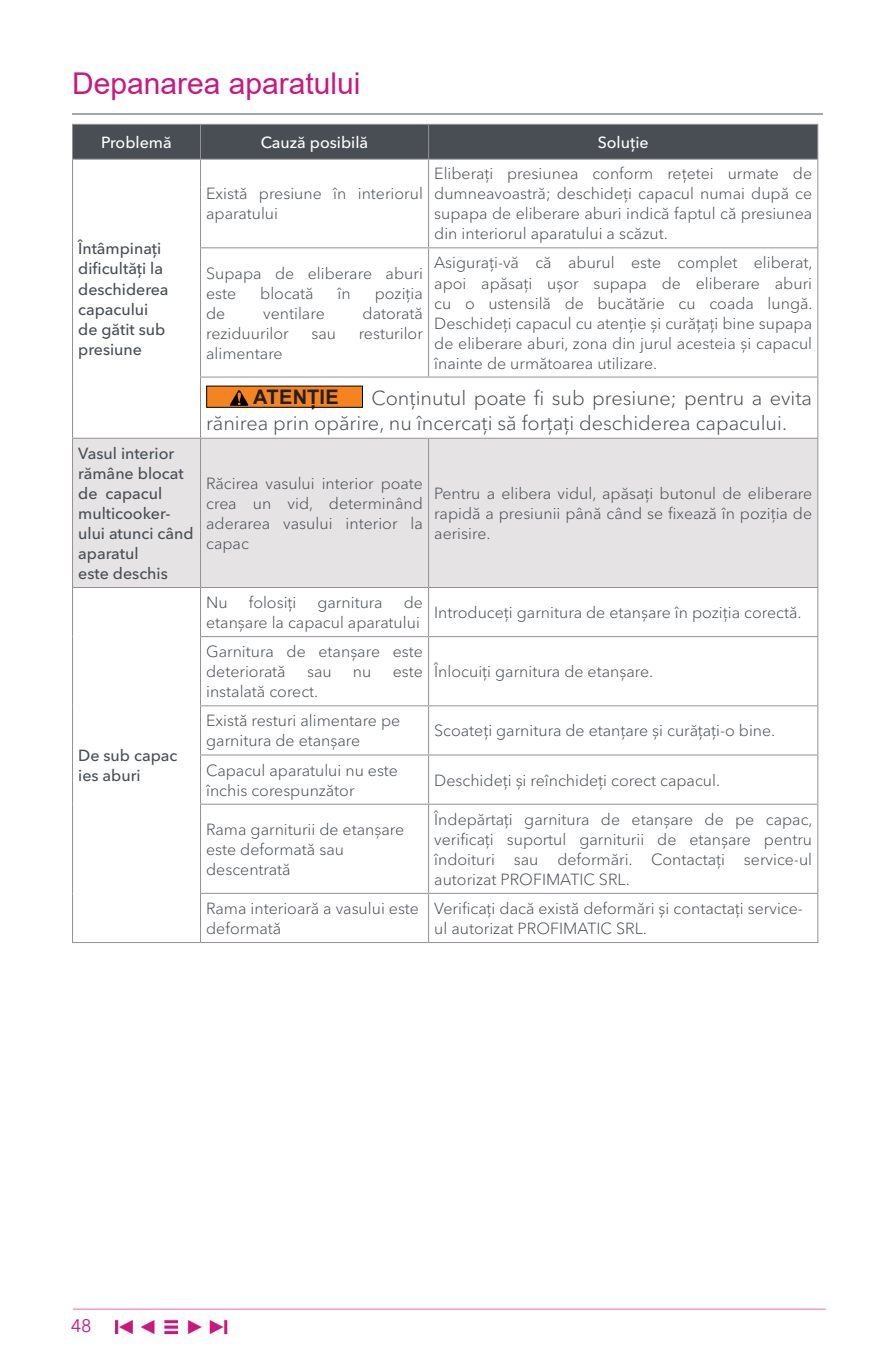
<style>
.page{position:relative;width:895px;height:1365px;background:#fff}
.page>*{position:absolute;margin:0;border:0;box-sizing:border-box;transform-origin:0 0}
.t1{font:30px "Arial";color:#c7197e}
.t2{font:300 20px/25px "Avenir Next LT Pro";color:#484e54}
.t3{font:700 20px "Arial";letter-spacing:.01em;color:#231f20}
.t4{font:18px "Avenir Next LT Pro";color:#c6197b}
.t5{font:300 16px/20px "Avenir Next LT Pro";color:#484e54}
.t6{font:500 16px/20px "Avenir Next LT Pro";color:#484e54}
.t7{font:500 16px "Avenir Next LT Pro";color:#fff}
</style>
<div class="page">
<hr style="left:72px;top:114px;width:751px;height:1px;background:#484e54">
<div style="left:73px;top:125px;width:744px;height:34px;background:#484e54"></div>
<div style="left:73px;top:438px;width:744px;height:149px;background:#e5e3e4"></div>
<hr style="left:72px;top:124px;width:128px;height:1px;background:#939195">
<hr style="left:72px;top:125px;width:1px;height:34px;background:#939195">
<hr style="left:200px;top:124px;width:228px;height:1px;background:#939195">
<hr style="left:200px;top:125px;width:1px;height:34px;background:#939195">
<hr style="left:428px;top:124px;width:390px;height:1px;background:#939195">
<hr style="left:428px;top:125px;width:1px;height:34px;background:#939195">
<hr style="left:817px;top:125px;width:1px;height:34px;background:#939195">
<hr style="left:72px;top:159px;width:128px;height:1px;background:#939195">
<hr style="left:72px;top:160px;width:1px;height:88px;background:#939195">
<hr style="left:200px;top:159px;width:228px;height:1px;background:#939195">
<hr style="left:200px;top:160px;width:1px;height:87px;background:#939195">
<hr style="left:428px;top:159px;width:390px;height:1px;background:#939195">
<hr style="left:428px;top:160px;width:1px;height:87px;background:#939195">
<hr style="left:817px;top:160px;width:1px;height:87px;background:#939195">
<hr style="left:72px;top:248px;width:1px;height:129px;background:#939195">
<hr style="left:200px;top:247px;width:228px;height:1px;background:#939195">
<hr style="left:200px;top:248px;width:1px;height:128px;background:#939195">
<hr style="left:428px;top:247px;width:390px;height:1px;background:#939195">
<hr style="left:428px;top:248px;width:1px;height:128px;background:#939195">
<hr style="left:817px;top:248px;width:1px;height:128px;background:#939195">
<hr style="left:72px;top:377px;width:1px;height:60px;background:#939195">
<hr style="left:200px;top:376px;width:228px;height:1px;background:#939195">
<hr style="left:200px;top:377px;width:1px;height:60px;background:#939195">
<hr style="left:428px;top:376px;width:390px;height:1px;background:#939195">
<hr style="left:817px;top:377px;width:1px;height:60px;background:#939195">
<hr style="left:72px;top:437px;width:128px;height:1px;background:#939195">
<hr style="left:72px;top:438px;width:1px;height:149px;background:#939195">
<hr style="left:200px;top:437px;width:228px;height:1px;background:#939195">
<hr style="left:200px;top:438px;width:1px;height:149px;background:#939195">
<hr style="left:428px;top:437px;width:390px;height:1px;background:#939195">
<hr style="left:428px;top:438px;width:1px;height:149px;background:#939195">
<hr style="left:817px;top:438px;width:1px;height:149px;background:#939195">
<hr style="left:72px;top:587px;width:128px;height:1px;background:#939195">
<hr style="left:72px;top:588px;width:1px;height:48px;background:#939195">
<hr style="left:200px;top:587px;width:228px;height:1px;background:#939195">
<hr style="left:200px;top:588px;width:1px;height:48px;background:#939195">
<hr style="left:428px;top:587px;width:390px;height:1px;background:#939195">
<hr style="left:428px;top:588px;width:1px;height:48px;background:#939195">
<hr style="left:817px;top:588px;width:1px;height:48px;background:#939195">
<hr style="left:72px;top:636px;width:1px;height:69px;background:#939195">
<hr style="left:200px;top:636px;width:228px;height:1px;background:#939195">
<hr style="left:200px;top:637px;width:1px;height:68px;background:#939195">
<hr style="left:428px;top:636px;width:390px;height:1px;background:#939195">
<hr style="left:428px;top:637px;width:1px;height:68px;background:#939195">
<hr style="left:817px;top:637px;width:1px;height:68px;background:#939195">
<hr style="left:72px;top:705px;width:1px;height:49px;background:#939195">
<hr style="left:200px;top:705px;width:228px;height:1px;background:#939195">
<hr style="left:200px;top:706px;width:1px;height:48px;background:#939195">
<hr style="left:428px;top:705px;width:390px;height:1px;background:#939195">
<hr style="left:428px;top:706px;width:1px;height:48px;background:#939195">
<hr style="left:817px;top:706px;width:1px;height:48px;background:#939195">
<hr style="left:72px;top:754px;width:1px;height:50px;background:#939195">
<hr style="left:200px;top:754px;width:228px;height:1px;background:#939195">
<hr style="left:200px;top:755px;width:1px;height:48px;background:#939195">
<hr style="left:428px;top:754px;width:390px;height:1px;background:#939195">
<hr style="left:428px;top:755px;width:1px;height:48px;background:#939195">
<hr style="left:817px;top:755px;width:1px;height:48px;background:#939195">
<hr style="left:72px;top:804px;width:1px;height:89px;background:#939195">
<hr style="left:200px;top:803px;width:228px;height:1px;background:#939195">
<hr style="left:200px;top:804px;width:1px;height:88px;background:#939195">
<hr style="left:428px;top:803px;width:390px;height:1px;background:#939195">
<hr style="left:428px;top:804px;width:1px;height:88px;background:#939195">
<hr style="left:817px;top:804px;width:1px;height:88px;background:#939195">
<hr style="left:72px;top:893px;width:1px;height:48px;background:#939195">
<hr style="left:200px;top:892px;width:228px;height:1px;background:#939195">
<hr style="left:200px;top:893px;width:1px;height:48px;background:#939195">
<hr style="left:428px;top:892px;width:390px;height:1px;background:#939195">
<hr style="left:428px;top:893px;width:1px;height:48px;background:#939195">
<hr style="left:817px;top:893px;width:1px;height:48px;background:#939195">
<hr style="left:72px;top:941px;width:128px;height:1px;background:#939195">
<hr style="left:200px;top:941px;width:228px;height:1px;background:#939195">
<hr style="left:428px;top:941px;width:390px;height:1px;background:#939195">
<svg style="left:206px;top:385px;width:157px;height:23px;background:#d37522"></svg>
<img style="left:72px;top:1308px;width:754px;height:27px">
<h1 class="t1" style="left:72px;top:63px;width:290px">Depanarea aparatului</h1>
<p class="t7" style="left:101px;top:132px;width:72px">Problemă</p>
<p class="t7" style="left:261px;top:132px;width:109px">Cauză posibilă</p>
<p class="t7" style="left:597px;top:132px;width:52px">Soluție</p>
<p class="t6" style="left:78px;top:239px;width:92px">Întâmpinați dificultăți la deschiderea capacului de gătit sub presiune</p>
<p class="t6" style="left:78px;top:443px;width:117px">Vasul interior rămâne blocat de capacul multicooker&shy;ului atunci când aparatul<br>este deschis</p>
<p class="t6" style="left:78px;top:745px;width:101px">De sub capac ies aburi</p>
<p class="t5" style="left:206px;top:184px;width:218px">Există presiune în interiorul aparatului</p>
<p class="t5" style="left:206px;top:263px;width:218px">Supapa de eliberare aburi este</p>
<p class="t5" style="left:260px;top:283px;width:55px">blocată</p>
<p class="t5" style="left:338px;top:283px;width:15px">în</p>
<p class="t5" style="left:375px;top:283px;width:50px">poziția</p>
<p class="t5" style="left:206px;top:303px;width:21px">de</p>
<p class="t5" style="left:263px;top:303px;width:63px">ventilare</p>
<p class="t5" style="left:362px;top:303px;width:62px">datorată</p>
<p class="t5" style="left:206px;top:323px;width:84px">reziduurilor</p>
<p class="t5" style="left:311px;top:323px;width:26px">sau</p>
<p class="t5" style="left:359px;top:323px;width:66px">resturilor</p>
<p class="t5" style="left:206px;top:343px;width:78px">alimentare</p>
<p class="t5" style="left:434px;top:164px;width:379px;text-align:justify">Eliberați presiunea conform rețetei urmate de dumneavoastră; deschideți capacul numai după ce supapa de eliberare aburi indică faptul că presiunea din interiorul aparatului a scăzut.</p>
<p class="t5" style="left:434px;top:253px;width:380px;text-align:justify">Asigurați-vă că aburul este complet eliberat, apoi apăsați ușor supapa de eliberare aburi cu o ustensilă de bucătărie cu coada lungă.<br>Deschideți capacul cu atenție și curățați bine supapa de eliberare aburi, zona din jurul acesteia și capacul înainte de următoarea utilizare.</p>
<p class="t2" style="left:206px;top:385px;width:607px;text-indent:165px">Conținutul poate fi sub presiune; pentru a evita rănirea prin opărire, nu încercați să forțați deschiderea capacului.</p>
<p class="t3" style="left:253px;top:383px;width:87px">ATENȚIE</p>
<p class="t5" style="left:206px;top:473px;width:218px;text-align:justify">Răcirea vasului interior poate crea un vid, determinând aderarea vasului interior la capac</p>
<p class="t5" style="left:434px;top:483px;width:379px;text-align:justify">Pentru a elibera vidul, apăsați butonul de eliberare rapidă a presiunii până când se fixează în poziția de aerisire.</p>
<p class="t5" style="left:206px;top:592px;width:23px">Nu</p>
<p class="t5" style="left:249px;top:592px;width:49px">folosiți</p>
<p class="t5" style="left:317px;top:592px;width:67px">garnitura</p>
<p class="t5" style="left:206px;top:592px;width:218px;text-align:right">de<br>etanșare la capacul aparatului</p>
<p class="t5" style="left:434px;top:602px;width:369px">Introduceți garnitura de etanșare în poziția corectă.</p>
<p class="t5" style="left:206px;top:641px;width:218px">Garnitura de etanșare este deteriorată</p>
<p class="t5" style="left:434px;top:661px;width:220px">Înlocuiți garnitura de etanșare.</p>
<p class="t5" style="left:307px;top:661px;width:26px">sau</p>
<p class="t5" style="left:353px;top:661px;width:20px">nu</p>
<p class="t5" style="left:393px;top:661px;width:32px">este</p>
<p class="t5" style="left:206px;top:681px;width:114px">instalată corect.</p>
<p class="t5" style="left:206px;top:710px;width:195px">Există resturi alimentare pe garnitura de etanșare</p>
<p class="t5" style="left:434px;top:720px;width:342px">Scoateți garnitura de etanțare și curățați-o bine.</p>
<p class="t5" style="left:206px;top:760px;width:193px">Capacul aparatului nu este închis corespunzător</p>
<p class="t5" style="left:434px;top:770px;width:287px">Deschideți și reînchideți corect capacul.</p>
<p class="t5" style="left:206px;top:819px;width:199px">Rama garniturii de etanșare este deformată sau descentrată</p>
<p class="t5" style="left:434px;top:809px;width:380px;text-align:justify">Îndepărtați garnitura de etanșare de pe capac, verificați suportul garniturii de etanșare pentru îndoituri sau deformări. Contactați service-ul autorizat PROFIMATIC SRL.</p>
<p class="t5" style="left:206px;top:898px;width:214px">Rama interioară a vasului este deformată</p>
<p class="t5" style="left:434px;top:898px;width:370px">Verificați dacă există deformări și contactați service&shy;ul autorizat PROFIMATIC SRL.</p>
<p class="t4" style="left:71px;top:1314px;width:22px">48</p>
</div>
